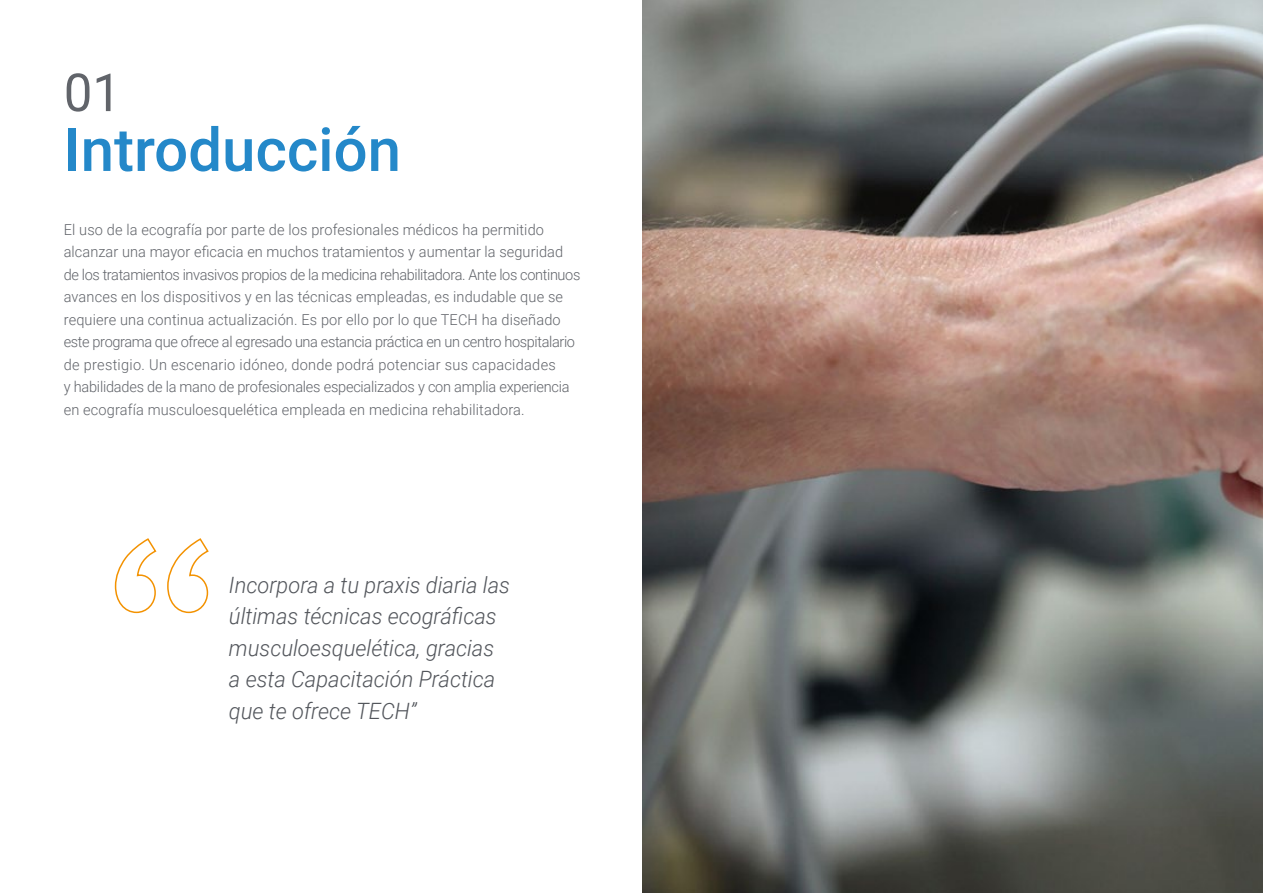
<style>
.page{position:relative;width:1263px;height:893px;background:#fff}
.page>*{position:absolute;margin:0;border:0;box-sizing:border-box;transform-origin:0 0}
.t1{font:500 60px "Roboto";color:#2488c9}
.t2{font:52.5px "Roboto";color:#61646a}
.t3{font:italic 300 22.5px/31.5px "Roboto";color:#52555b}
.t4{font:300 15px/22.5px "Roboto";letter-spacing:.005em;color:#61646a}
</style>
<div class="page">
<svg style="left:114px;top:538px;width:95px;height:76px"></svg>
<img style="left:642px;top:0;width:621px;height:893px">
<h2 class="t2" style="left:64px;top:56px;width:59px">01</h2>
<h1 class="t1" style="left:64px;top:108px;width:339px">Introducción</h1>
<p class="t4" style="left:64px;top:217px;width:518px">El uso de la ecografía por parte de los profesionales médicos ha permitido alcanzar una mayor eficacia en muchos tratamientos y aumentar la seguridad de los tratamientos invasivos propios de la medicina rehabilitadora. Ante los continuos avances en los dispositivos y en las técnicas empleadas, es indudable que se requiere una continua actualización. Es por ello por lo que TECH ha diseñado este programa que ofrece al egresado una estancia práctica en un centro hospitalario de prestigio. Un escenario idóneo, donde podrá potenciar sus capacidades<br>y habilidades de la mano de profesionales especializados y con amplia experiencia en ecografía musculoesquelética empleada en medicina rehabilitadora.</p>
<h3 class="t3" style="left:229px;top:568px;width:283px">Incorpora a tu praxis diaria las últimas técnicas ecográficas musculoesquelética, gracias a esta Capacitación Práctica que te ofrece TECH”</h3>
</div>
